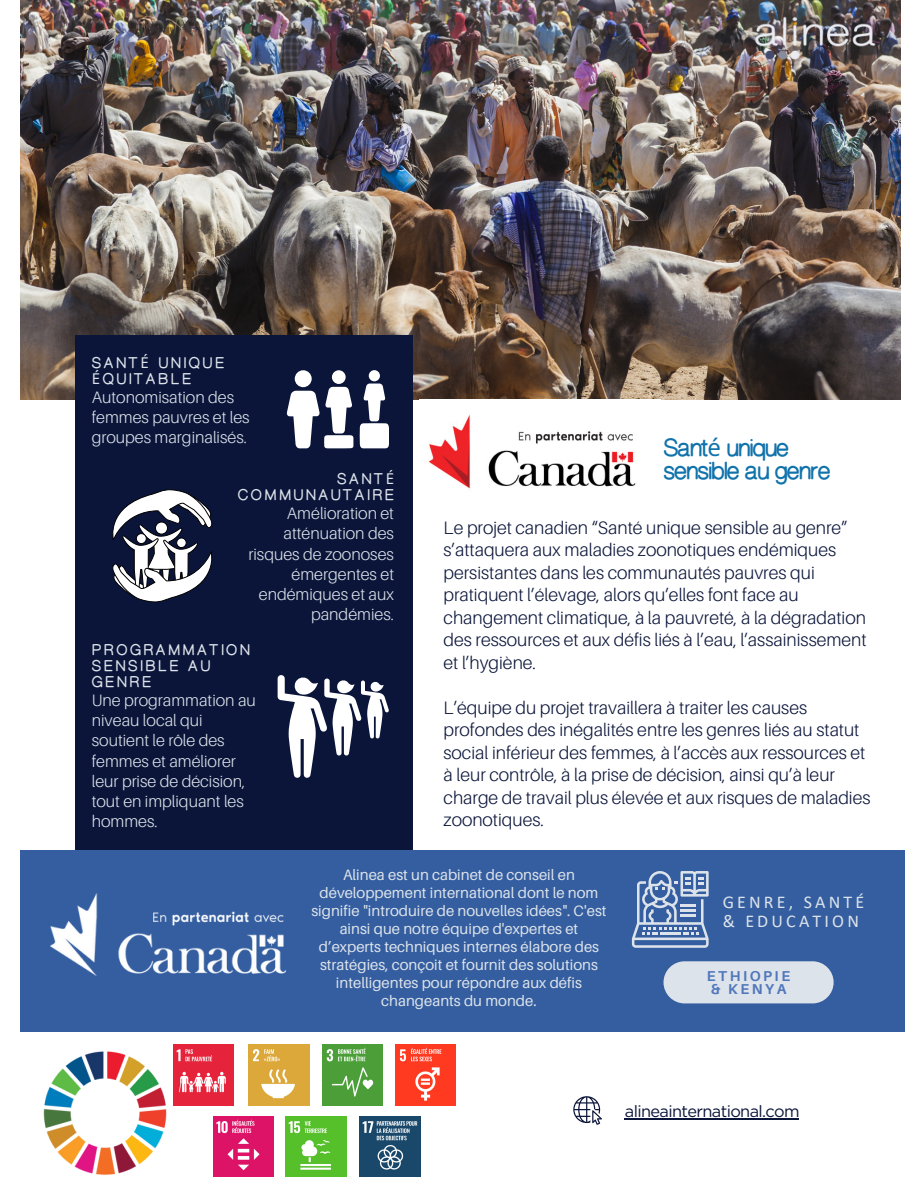
<style>
.page{position:relative;width:918px;height:1188px;background:#fff}
.page>*{position:absolute;margin:0;border:0;box-sizing:border-box;transform-origin:0 0}
.t1{font:700 24px/22.5px "Cameron Sans";letter-spacing:-.035em;color:#1173ab}
.t2{font:300 18px/22.5px "Aileron";color:#0b153a}
.t3{font:18px/19.2px "Calibri";letter-spacing:.175em;color:#dde3ea}
.t4{font:300 16.5px/20.2px "Aileron";color:#dde3ea}
.t5{font:16.35px "Gotham";letter-spacing:-.04em;color:#0b153a}
.t6{font:15px/18px "Aileron";color:#dde3ea;text-align:center}
.t7{font:700 15px/15.8px "Cameron Sans";letter-spacing:.175em;color:#dde3ea}
.t8{font:700 14.25px/13.5px "Aileron";letter-spacing:.175em;color:#5177bb}
.s1{font-family:"Noto Sans";font-weight:400}
</style>
<div class="page">
<img style="left:21px;top:0;width:879px;height:400px">
<div style="left:75px;top:335px;width:338px;height:558px;background:#0b153a"></div>
<div style="left:21px;top:850px;width:884px;height:182px;background:#345ea0"></div>
<svg style="left:573px;top:1096px;width:29px;height:29px"></svg>
<hr style="left:625px;top:1118px;width:174px;height:1px;background:#0b153a">
<img style="left:173px;top:1044px;width:61px;height:61px">
<img style="left:322px;top:1044px;width:61px;height:61px">
<img style="left:395px;top:1044px;width:61px;height:61px">
<img style="left:755px;top:17px;width:121px;height:44px">
<div style="left:664px;top:961px;width:170px;height:42px;background:#dde3ea;border-radius:21px"></div>
<svg style="left:632px;top:871px;width:76px;height:77px"></svg>
<img style="left:248px;top:1044px;width:61px;height:61px">
<img style="left:43px;top:1051px;width:124px;height:124px">
<svg style="left:287px;top:370px;width:66px;height:78px"></svg>
<svg style="left:360px;top:370px;width:29px;height:78px"></svg>
<svg style="left:278px;top:675px;width:111px;height:103px"></svg>
<svg style="left:112px;top:489px;width:101px;height:114px"></svg>
<img style="left:51px;top:894px;width:235px;height:82px">
<img style="left:428px;top:414px;width:208px;height:75px">
<img style="left:359px;top:1116px;width:61px;height:61px">
<img style="left:213px;top:1116px;width:61px;height:61px">
<img style="left:286px;top:1116px;width:61px;height:61px">
<p class="t7" style="left:92px;top:356px;width:134px">SANT<span class="s1">É</span> UNIQUE<br><span class="s1">É</span>QUITABLE</p>
<p class="t4" style="left:92px;top:387px;width:159px">Autonomisation des femmes pauvres et les groupes marginalisés.</p>
<h1 class="t7" style="left:238px;top:472px;width:158px;text-align:right">SANT<span class="s1">É<br></span>COMMUNAUTAIRE</h1>
<h3 class="t4" style="left:248px;top:503px;width:147px;text-align:right">Amélioration et atténuation des risques de zoonoses émergentes et endémiques et aux pandémies.</h3>
<h3 class="t7" style="left:92px;top:643px;width:160px">PROGRAMMATION<br>SENSIBLE AU<br>GENRE</h3>
<p class="t4" style="left:92px;top:690px;width:166px">Une programmation au niveau local qui soutient le rôle des femmes et améliorer leur prise de décision, tout en impliquant les hommes.</p>
<p class="t1" style="left:664px;top:438px;width:168px">Sant<span class="s1">é</span> unique sensible au genre</p>
<h4 class="t2" style="left:444px;top:516px;width:425px">Le projet canadien “Santé unique sensible au genre” s’attaquera aux maladies zoonotiques endémiques persistantes dans les communautés pauvres qui pratiquent l’élevage, alors qu’elles font face au changement climatique, à la pauvreté, à la dégradation des ressources et aux défis liés à l’eau, l’assainissement et l’hygiène.</h4>
<h3 class="t2" style="left:444px;top:696px;width:429px">L’équipe du projet travaillera à traiter les causes profondes des inégalités entre les genres liés au statut social inférieur des femmes, à l’accès aux ressources et à leur contrôle, à la prise de décision, ainsi qu’à leur charge de travail plus élevée et aux risques de maladies zoonotiques.</h3>
<p class="t6" style="left:311px;top:866px;width:297px">Alinea est un cabinet de conseil en développement international dont le nom signifie "introduire de nouvelles idées". C'est ainsi que notre équipe d'expertes et d’experts techniques internes élabore des stratégies, conçoit et fournit des solutions intelligentes pour répondre aux défis changeants du monde.</p>
<h2 class="t3" style="left:723px;top:894px;width:143px">GENRE, SANTÉ &amp; EDUCATION</h2>
<p class="t8" style="left:707px;top:969px;width:85px">ETHIOPIE &amp; KENYA</p>
<p class="t5" style="left:625px;top:1101px;width:176px">alineainternational.com</p>
</div>
